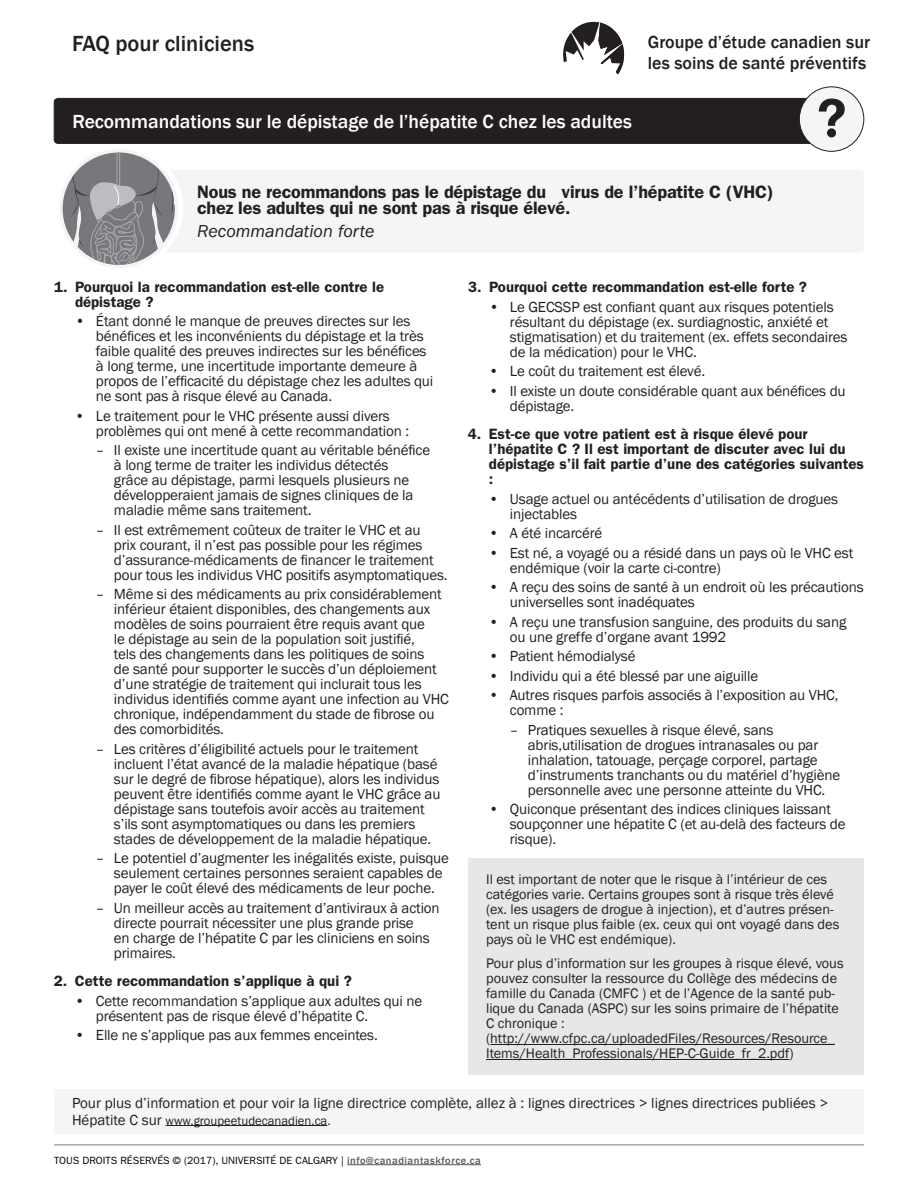
<style>
.page{position:relative;width:918px;height:1188px;background:#fff}
.page>*{position:absolute;margin:0;border:0;box-sizing:border-box;transform-origin:0 0}
.t1{font:500 22.5px "Franklin Gothic";color:#231f20}
.t2{font:500 19.5px "Franklin Gothic";color:#fff}
.t3{font:600 18px/16.2px "ITC Franklin Gothic Std";letter-spacing:-.01em;color:#231f20}
.t4{font:500 18px/21px "Franklin Gothic";color:#231f20}
.t5{font:italic 18px "ITC Franklin Gothic Std";color:#231f20}
.t6{font:15px/15px "Franklin Gothic";letter-spacing:-.01em;color:#231f20}
.t7{font:600 15px/15px "ITC Franklin Gothic Std";color:#231f20}
.t8{font:14.25px/15px "Franklin Gothic";color:#231f20}
.t9{font:12.75px "Franklin Gothic";color:#231f20}
.t10{font:10.5px "ITC Franklin Gothic Std";color:#000}
.s1{font-size:15px}
.s2{font-family:"Franklin Gothic";font-weight:500;color:#57585a}
</style>
<div class="page">
<hr style="left:54px;top:1144px;width:810px;height:1px;background:#808285">
<hr style="left:347px;top:1164px;width:134px;height:1px;background:#57585a">
<svg style="left:563px;top:21px;width:61px;height:53px"></svg>
<div style="left:163px;top:170px;width:701px;height:83px;background:#f4f5f5;border-radius:4px"></div>
<div style="left:54px;top:98px;width:777px;height:45px;background:#231f20;border-radius:4px"></div>
<div style="left:54px;top:98px;width:778px;height:46px;border:1px solid #231f20;border-radius:4px"></div>
<div style="left:799px;top:87px;width:65px;height:64px;background:#f4f5f5;border-radius:50%"></div>
<div style="left:799px;top:87px;width:65px;height:64px;border:1px solid #231f20;border-radius:50%"></div>
<svg style="left:819px;top:99px;width:26px;height:27px"></svg>
<div style="left:827px;top:128px;width:9px;height:9px;background:#231f20;border-radius:50%"></div>
<div style="left:54px;top:144px;width:129px;height:129px;background:#fff;border-radius:50%"></div>
<div style="left:59px;top:149px;width:119px;height:119px;background:#f3f4f4;border-radius:50%"></div>
<svg style="left:63px;top:153px;width:112px;height:112px"></svg>
<div style="left:468px;top:859px;width:396px;height:216px;background:#e6e7e9"></div>
<hr style="left:490px;top:1044px;width:345px;height:1px;background:#231f20">
<hr style="left:486px;top:1059px;width:303px;height:1px;background:#231f20">
<div style="left:54px;top:1089px;width:810px;height:45px;background:#f4f5f5"></div>
<hr style="left:166px;top:1125px;width:161px;height:1px;background:#231f20">
<h1 class="t1" style="left:72px;top:30px;width:184px">FAQ pour cliniciens</h1>
<h2 class="t2" style="left:72px;top:109px;width:561px">Recommandations sur le dépistage de l’hépatite C chez les adultes</h2>
<p class="t4" style="left:648px;top:32px;width:224px">Groupe d’étude canadien sur les soins de santé préventifs</p>
<p class="t3" style="left:197px;top:184px;width:578px">Nous ne recommandons pas le dépistage du virus de l’hépatite C (VHC) chez les adultes qui ne sont pas à risque élevé.</p>
<p class="t5" style="left:197px;top:221px;width:179px">Recommandation forte</p>
<p class="t7" style="left:75px;top:279px;width:311px;text-indent:-21px">1. Pourquoi la recommandation est-elle contre le dépistage ?</p>
<p class="t6" style="left:96px;top:314px;width:339px;text-indent:-21px">• Étant donné le manque de preuves directes sur les bénéfices et les inconvénients du dépistage et la très faible qualité des preuves indirectes sur les bénéfices à long terme, une incertitude importante demeure à propos de l’efficacité du dépistage chez les adultes qui ne sont pas à risque élevé au Canada.</p>
<p class="t6" style="left:96px;top:409px;width:315px;text-indent:-21px">• Le traitement pour le VHC présente aussi divers problèmes qui ont mené à cette recommandation :</p>
<p class="t6" style="left:114px;top:443px;width:318px;text-indent:-18px">– Il existe une incertitude quant au véritable bénéfice à long terme de traiter les individus détectés<br>grâce au dépistage, parmi lesquels plusieurs ne développeraient jamais de signes cliniques de la maladie même sans traitement.</p>
<p class="t6" style="left:114px;top:523px;width:335px;text-indent:-18px">– Il est extrêmement coûteux de traiter le VHC et au<br>prix courant, il n’est pas possible pour les régimes d’assurance-médicaments de financer le traitement pour tous les individus VHC positifs asymptomatiques.</p>
<p class="t6" style="left:114px;top:587px;width:336px;text-indent:-18px">– Même si des médicaments au prix considérablement inférieur étaient disponibles, des changements aux modèles de soins pourraient être requis avant que<br>le dépistage au sein de la population soit justifié,<br>tels des changements dans les politiques de soins<br>de santé pour supporter le succès d’un déploiement d’une stratégie de traitement qui inclurait tous les individus identifiés comme ayant une infection au VHC chronique, indépendamment du stade de fibrose ou des comorbidités.</p>
<p class="t6" style="left:114px;top:742px;width:328px;text-indent:-18px">– Les critères d’éligibilité actuels pour le traitement incluent l’état avancé de la maladie hépatique (basé sur le degré de fibrose hépatique), alors les individus peuvent être identifiés comme ayant le VHC grâce au dépistage sans toutefois avoir accès au traitement s’ils sont asymptomatiques ou dans les premiers stades de développement de la maladie hépatique.</p>
<p class="t6" style="left:114px;top:851px;width:337px;text-indent:-18px">– Le potentiel d’augmenter les inégalités existe, puisque seulement certaines personnes seraient capables de payer le coût élevé des médicaments de leur poche.</p>
<p class="t6" style="left:114px;top:901px;width:327px;text-indent:-18px">– Un meilleur accès au traitement d’antiviraux à action directe pourrait nécessiter une plus grande prise<br>en charge de l’hépatite C par les cliniciens en soins primaires.</p>
<p class="t7" style="left:54px;top:974px;width:299px">2. Cette recommandation s’applique à qui ?</p>
<p class="t6" style="left:96px;top:994px;width:328px;text-indent:-21px">• Cette recommandation s’applique aux adultes qui ne présentent pas de risque élevé d’hépatite C.</p>
<p class="t6" style="left:75px;top:1028px;width:304px">• Elle ne s’applique pas aux femmes enceintes.</p>
<p class="t7" style="left:468px;top:280px;width:341px">3. Pourquoi cette recommandation est-elle forte ?</p>
<p class="t6" style="left:510px;top:300px;width:339px;text-indent:-21px">• Le GECSSP est confiant quant aux risques potentiels résultant du dépistage (ex. surdiagnostic, anxiété et stigmatisation) et du traitement (ex. effets secondaires de la médication) pour le VHC.</p>
<p class="t6" style="left:489px;top:364px;width:218px">• Le coût du traitement est élevé.</p>
<p class="t6" style="left:510px;top:384px;width:337px;text-indent:-21px">• Il existe un doute considérable quant aux bénéfices du dépistage.</p>
<p class="t7" style="left:489px;top:427px;width:377px;text-indent:-21px">4. Est-ce que votre patient est à risque élevé pour l’hépatite C ? Il est important de discuter avec lui du dépistage s’il fait partie d’une des catégories suivantes :</p>
<p class="t6" style="left:510px;top:492px;width:330px;text-indent:-21px">• Usage actuel ou antécédents d’utilisation de drogues injectables</p>
<p class="t6" style="left:489px;top:526px;width:115px">• A été incarcéré</p>
<p class="t6" style="left:510px;top:546px;width:345px;text-indent:-21px">• Est né, a voyagé ou a résidé dans un pays où le VHC est endémique (voir la carte ci-contre)</p>
<p class="t6" style="left:510px;top:580px;width:355px;text-indent:-21px">• A reçu des soins de santé à un endroit où les précautions universelles sont inadéquates</p>
<p class="t6" style="left:510px;top:615px;width:338px;text-indent:-21px">• A reçu une transfusion sanguine, des produits du sang ou une greffe d’organe avant 1992</p>
<p class="t6" style="left:489px;top:649px;width:148px">• Patient hémodialysé</p>
<p class="t6" style="left:489px;top:669px;width:271px">• Individu qui a été blessé par une aiguille</p>
<p class="t6" style="left:510px;top:688px;width:330px;text-indent:-21px">• Autres risques parfois associés à l’exposition au VHC, comme :</p>
<p class="t6" style="left:528px;top:723px;width:314px;text-indent:-18px">– Pratiques sexuelles à risque élevé, sans abris,utilisation de drogues intranasales ou par inhalation, tatouage, perçage corporel, partage d’instruments tranchants ou du matériel d’hygiène personnelle avec une personne atteinte du VHC.</p>
<p class="t6" style="left:510px;top:802px;width:337px;text-indent:-21px">• Quiconque présentant des indices cliniques laissant soupçonner une hépatite C (et au-delà des facteurs de risque).</p>
<p class="t8" style="left:486px;top:872px;width:355px">Il est important de noter que le risque à l’intérieur de ces catégories varie. Certains groupes sont à risque très élevé (ex. les usagers de drogue à injection), et d’autres présen&shy;tent un risque plus faible (ex. ceux qui ont voyagé dans des pays où le VHC est endémique).</p>
<p class="t8" style="left:486px;top:956px;width:359px">Pour plus d’information sur les groupes à risque élevé, vous pouvez consulter la ressource du Collège des médecins de famille du Canada (CMFC ) et de l’Agence de la santé pub&shy;lique du Canada (ASPC) sur les soins primaire de l’hépatite C chronique : (http://www.cfpc.ca/uploadedFiles/Resources/Resource_ Items/Health_Professionals/HEP-C-Guide_fr_2.pdf)</p>
<p class="t6" style="left:72px;top:1096px;width:758px">Pour plus d’information et pour voir la ligne directrice complète, allez à : lignes directrices &gt; lignes directrices publiées &gt;</p>
<p class="t9" style="left:72px;top:1112px;width:260px"><span class="s1">Hépatite C sur</span> www.groupeetudecanadien.ca.</p>
<p class="t10" style="left:54px;top:1154px;width:428px">TOUS DROITS RÉSERVÉS © (2017), UNIVERSITÉ DE CALGARY | <span class="s2">info@canadiantaskforce.ca</span></p>
</div>
